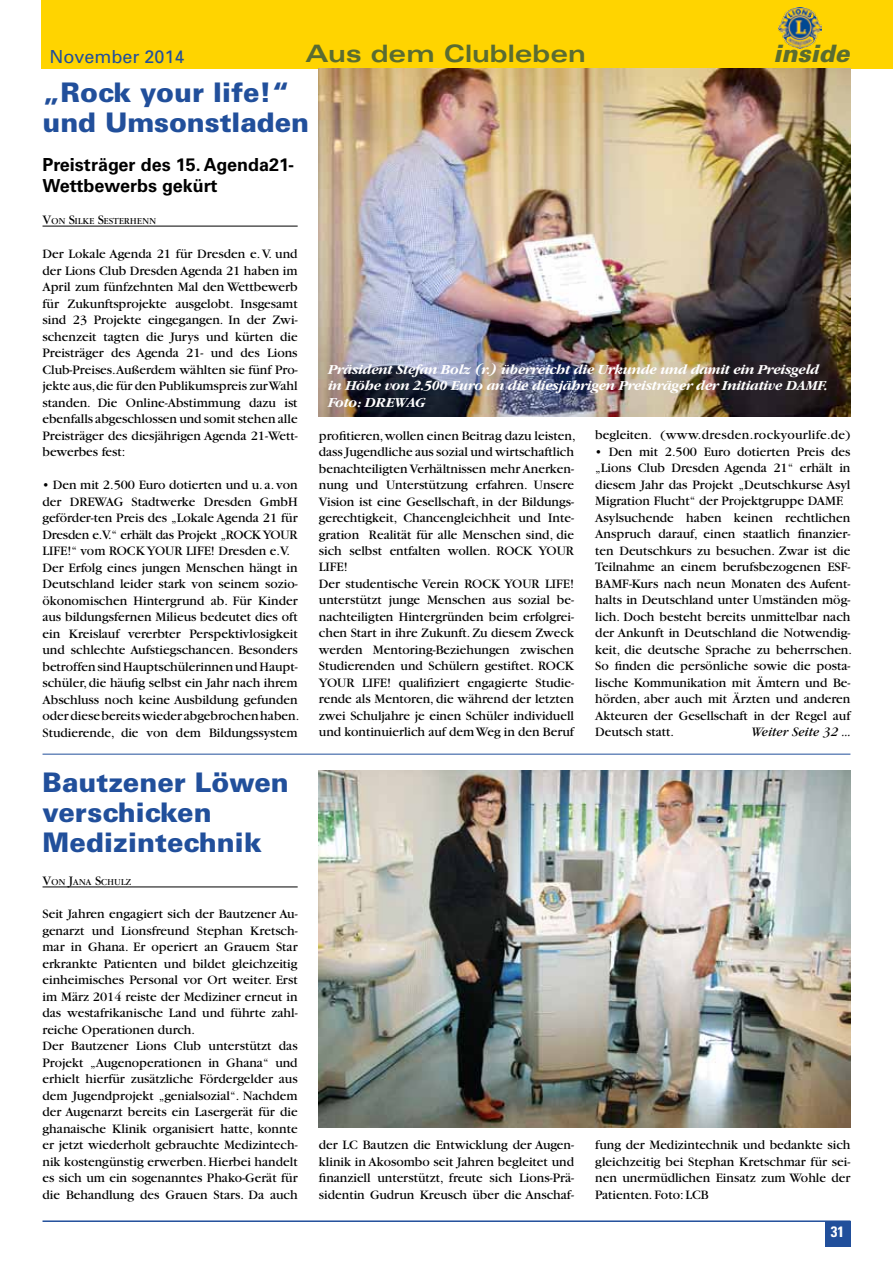
<style>
.page{position:relative;width:893px;height:1263px;background:#fff}
.page>*{position:absolute;margin:0;border:0;box-sizing:border-box;transform-origin:0 0}
.t1{font:900 27px/30px "Univers LT";color:#214f9b}
.t2{font:700 expanded 24px "Univers LT";color:#5a6c31}
.t3{font:italic 900 24px "Univers LT";color:#5a6c31}
.t4{font:700 18px/21px "Univers LT";color:#000}
.t5{font:18px "Univers";color:#214f9b}
.t6{font:700 condensed 15px "Univers LT";color:#fff}
.t7{font:13.5px/16.5px "Garamond LT";color:#000}
.t8{font:13.5px "Garamond LT";letter-spacing:.02em;color:#000}
.t9{font:italic 13.5px "Garamond LT";color:#000}
.t10{font:italic 700 12.75px/16.5px "Garamond ITCBQ";color:#fff}
.t11{font:8.4px "Garamond ITCBQ";letter-spacing:.04em;color:#000}
.s1{font-size:12px}
</style>
<div class="page">
<hr style="left:43px;top:1220px;width:807px;height:2px;background:#214f9b">
<div style="left:825px;top:1221px;width:25px;height:26px;background:#214f9b"></div>
<div style="left:42px;top:0;width:851px;height:68px;background:#ffd400"></div>
<img style="left:779px;top:8px;width:42px;height:40px">
<hr style="left:43px;top:226px;width:255px;height:1px;background:#000">
<img style="left:319px;top:68px;width:531px;height:349px">
<hr style="left:43px;top:886px;width:255px;height:1px;background:#000">
<img style="left:319px;top:771px;width:531px;height:357px">
<hr style="left:43px;top:754px;width:807px;height:1px;background:#214f9b">
<h3 class="t5" style="left:50px;top:46px;width:137px">November 2014</h3>
<h2 class="t2" style="left:305px;top:40px;width:282px">Aus dem Clubleben</h2>
<h2 class="t3" style="left:773px;top:38px;width:78px">inside</h2>
<h1 class="t1" style="left:43px;top:77px;width:268px">„Rock your life!“ und Umsonstladen</h1>
<h3 class="t4" style="left:43px;top:155px;width:253px">Preisträger des 15. Agenda21-<br>Wettbewerbs gekürt</h3>
<p class="t11" style="left:43px;top:216px;width:115px"><span class="s1">V</span>ON <span class="s1">S</span>ILKE <span class="s1">S</span>ESTERHENN</p>
<p class="t7" style="left:43px;top:246px;width:257px;text-align:justify">Der Lokale Agenda 21 für Dresden e. V. und der Lions Club Dresden Agenda 21 haben im April zum fünfzehnten Mal den Wettbewerb für Zukunftsprojekte ausgelobt. Insgesamt sind 23 Projekte eingegangen. In der Zwi&shy;schenzeit tagten die Jurys und kürten die Preisträger des Agenda 21- und des Lions Club-Preises.Außerdem wählten sie fünf Pro&shy;jekte aus,die für den Publikumspreis zur Wahl standen. Die Online-Abstimmung dazu ist ebenfalls abgeschlossen und somit stehen alle Preisträger des diesjährigen Agenda 21-Wett&shy;bewerbes fest:</p>
<p class="t7" style="left:43px;top:477px;width:258px">• Den mit 2.500 Euro dotierten und u. a. von der DREWAG Stadtwerke Dresden GmbH geförder-ten Preis des „Lokale Agenda 21 für Dresden e.V.“ erhält das Projekt „ROCK YOUR LIFE!“ vom ROCK YOUR LIFE! Dresden e.V.<br>Der Erfolg eines jungen Menschen hängt in Deutschland leider stark von seinem sozio&shy;ökonomischen Hintergrund ab. Für Kinder aus bildungsfernen Milieus bedeutet dies oft ein Kreislauf vererbter Perspektivlosigkeit und schlechte Aufstiegschancen. Besonders betroffen sind Hauptschülerinnen und Haupt&shy;schüler, die häufig selbst ein Jahr nach ihrem Abschluss noch keine Ausbildung gefunden oder diese bereits wieder abgebrochen haben.<br>Studierende, die von dem Bildungssystem</p>
<p class="t10" style="left:327px;top:361px;width:501px">Präsident Stefan Bolz (r.) überreicht die Urkunde und damit ein Preisgeld in Höhe von 2.500 Euro an die diesjährigen Preisträger der Initiative DAMF.<br>Foto: DREWAG</p>
<p class="t7" style="left:319px;top:427px;width:258px">profitieren, wollen einen Beitrag dazu leisten, dass Jugendliche aus sozial und wirtschaftlich benachteiligten Verhältnissen mehr Anerken&shy;nung und Unterstützung erfahren. Unsere Vision ist eine Gesellschaft, in der Bildungs&shy;gerechtigkeit, Chancengleichheit und Inte&shy;gration Realität für alle Menschen sind, die sich selbst entfalten wollen. ROCK YOUR LIFE!<br>Der studentische Verein ROCK YOUR LIFE! unterstützt junge Menschen aus sozial be&shy;nachteiligten Hintergründen beim erfolgrei&shy;chen Start in ihre Zukunft. Zu diesem Zweck werden Mentoring-Beziehungen zwischen Studierenden und Schülern gestiftet. ROCK YOUR LIFE! qualifiziert engagierte Studie&shy;rende als Mentoren, die während der letzten zwei Schuljahre je einen Schüler individuell und kontinuierlich auf dem Weg in den Beruf</p>
<p class="t8" style="left:595px;top:428px;width:257px">begleiten. (www.dresden.rockyourlife.de)</p>
<p class="t7" style="left:595px;top:444px;width:258px">• Den mit 2.500 Euro dotierten Preis des „Lions Club Dresden Agenda 21“ erhält in diesem Jahr das Projekt „Deutschkurse Asyl Migration Flucht“ der Projektgruppe DAMF.<br>Asylsuchende haben keinen rechtlichen Anspruch darauf, einen staatlich finanzier&shy;ten Deutschkurs zu besuchen. Zwar ist die Teilnahme an einem berufsbezogenen ESF-BAMF-Kurs nach neun Monaten des Aufent&shy;halts in Deutschland unter Umständen mög&shy;lich. Doch besteht bereits unmittelbar nach der Ankunft in Deutschland die Notwendig&shy;keit, die deutsche Sprache zu beherrschen.<br>So finden die persönliche sowie die posta&shy;lische Kommunikation mit Ämtern und Be&shy;hörden, aber auch mit Ärzten und anderen Akteuren der Gesellschaft in der Regel auf Deutsch statt.</p>
<p class="t9" style="left:751px;top:725px;width:101px">Weiter Seite 32 ...</p>
<h1 class="t1" style="left:43px;top:767px;width:248px">Bautzener Löwen verschicken<br>Medizintechnik</h1>
<p class="t11" style="left:43px;top:877px;width:90px"><span class="s1">V</span>ON <span class="s1">J</span>ANA <span class="s1">S</span>CHULZ</p>
<p class="t7" style="left:43px;top:906px;width:257px">Seit Jahren engagiert sich der Bautzener Au&shy;genarzt und Lionsfreund Stephan Kretsch&shy;mar in Ghana. Er operiert an Grauem Star erkrankte Patienten und bildet gleichzeitig einheimisches Personal vor Ort weiter. Erst im März 2014 reiste der Mediziner erneut in das westafrikanische Land und führte zahl&shy;reiche Operationen durch.<br>Der Bautzener Lions Club unterstützt das Projekt „Augenoperationen in Ghana“ und erhielt hierfür zusätzliche Fördergelder aus dem Jugendprojekt „genialsozial“. Nachdem der Augenarzt bereits ein Lasergerät für die ghanaische Klinik organisiert hatte, konnte er jetzt wiederholt gebrauchte Medizintech&shy;nik kostengünstig erwerben. Hierbei handelt es sich um ein sogenanntes Phako-Gerät für die Behandlung des Grauen Stars. Da auch</p>
<p class="t7" style="left:319px;top:1137px;width:257px;text-align:justify">der LC Bautzen die Entwicklung der Augen&shy;klinik in Akosombo seit Jahren begleitet und finanziell unterstützt, freute sich Lions-Prä&shy;sidentin Gudrun Kreusch über die Anschaf-</p>
<p class="t7" style="left:595px;top:1137px;width:257px;text-align:justify">fung der Medizintechnik und bedankte sich gleichzeitig bei Stephan Kretschmar für sei&shy;nen unermüdlichen Einsatz zum Wohle der Patienten. Foto: LCB</p>
<p class="t6" style="left:831px;top:1222px;width:15px">31</p>
</div>
